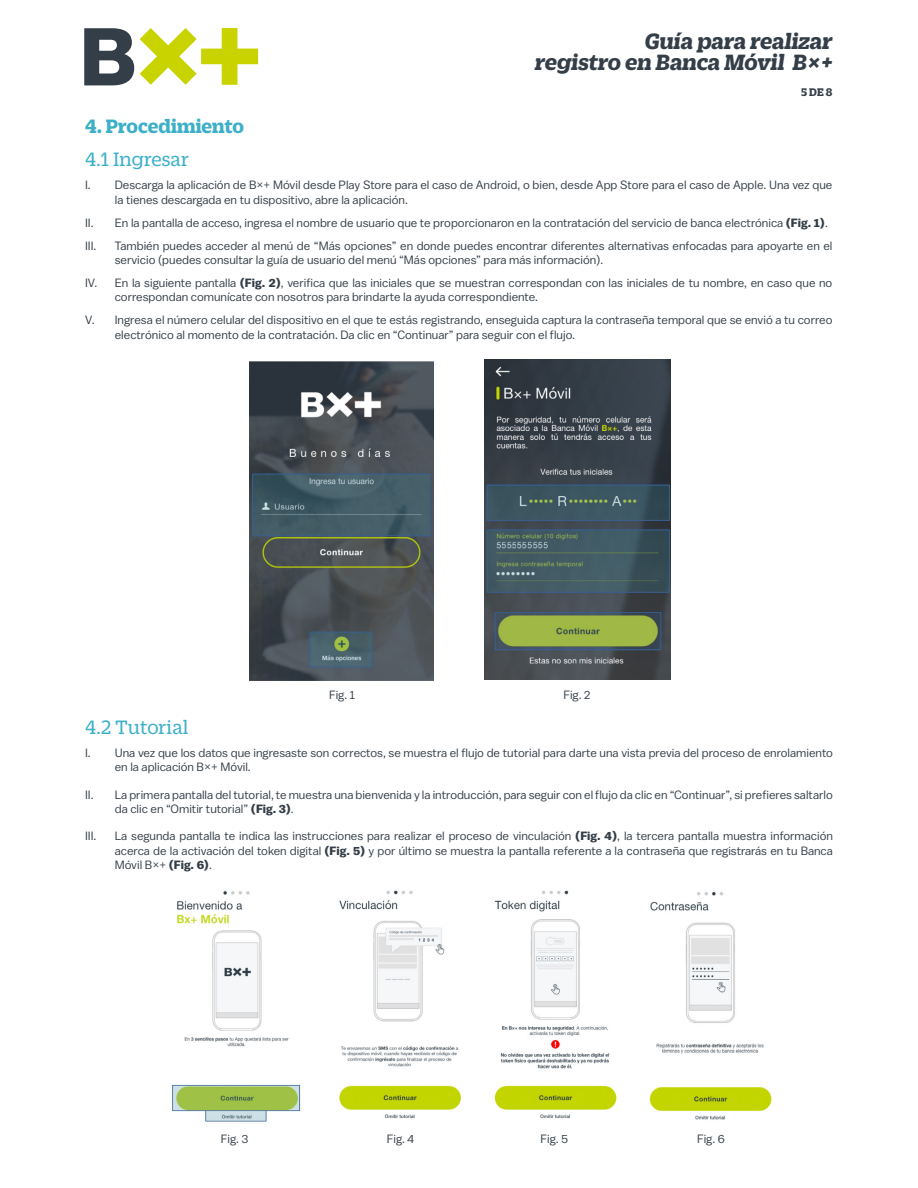
<style>
.page{position:relative;width:918px;height:1188px;background:#fff}
.page>*{position:absolute;margin:0;border:0;box-sizing:border-box;transform-origin:0 0}
.t1{font:italic 700 24px/21px "Duplicate Slab";color:#343e48;text-align:right}
.t2{font:21px "Duplicate Slab";color:#3db0c8}
.t3{font:700 21px "Duplicate Slab";color:#3db0c8}
.t4{font:12px/14.4px "Balto";color:#343e48}
.t5{font:700 12px "Duplicate Slab";color:#343e48}
.s1{font-weight:700}
</style>
<div class="page">
<svg style="left:84px;top:28px;width:50px;height:57px"></svg>
<svg style="left:140px;top:28px;width:118px;height:57px"></svg>
<img style="left:250px;top:361px;width:183px;height:319px">
<img style="left:485px;top:359px;width:185px;height:320px">
<img style="left:172px;top:890px;width:600px;height:232px">
<h1 class="t1" style="left:535px;top:28px;width:299px">Guía para realizar<br>registro en Banca Móvil B×+</h1>
<p class="t5" style="left:801px;top:84px;width:33px">5 DE 8</p>
<h2 class="t3" style="left:85px;top:112px;width:161px">4. Procedimiento</h2>
<h2 class="t2" style="left:85px;top:146px;width:106px">4.1 Ingresar</h2>
<p class="t4" style="left:115px;top:178px;width:719px;text-indent:-30px">I. Descarga la aplicación de B×+ Móvil desde Play Store para el caso de Android, o bien, desde App Store para el caso de Apple. Una vez que la tienes descargada en tu dispositivo, abre la aplicación.</p>
<p class="t4" style="left:85px;top:211px;width:744px;line-height:23px">II. En la pantalla de acceso, ingresa el nombre de usuario que te proporcionaron en la contratación del servicio de banca electrónica <span class="s1">(Fig. 1)</span>.<br>III.</p>
<p class="t4" style="left:115px;top:238px;width:719px">También puedes acceder al menú de “Más opciones” en donde puedes encontrar diferentes alternativas enfocadas para apoyarte en el servicio (puedes consultar la guía de usuario del menú “Más opciones” para más información).</p>
<p class="t4" style="left:115px;top:275px;width:719px;text-indent:-30px">IV. En la siguiente pantalla <span class="s1">(Fig. 2)</span>, verifica que las iniciales que se muestran correspondan con las iniciales de tu nombre, en caso que no correspondan comunícate con nosotros para brindarte la ayuda correspondiente.</p>
<p class="t4" style="left:115px;top:312px;width:719px;text-indent:-30px">V. Ingresa el número celular del dispositivo en el que te estás registrando, enseguida captura la contraseña temporal que se envió a tu correo electrónico al momento de la contratación. Da clic en “Continuar” para seguir con el flujo.</p>
<p class="t4" style="left:329px;top:688px;width:27px">Fig. 1</p>
<p class="t4" style="left:563px;top:688px;width:28px">Fig. 2</p>
<h2 class="t2" style="left:85px;top:714px;width:105px">4.2 Tutorial</h2>
<p class="t4" style="left:115px;top:745px;width:720px;text-indent:-30px">I. Una vez que los datos que ingresaste son correctos, se muestra el flujo de tutorial para darte una vista previa del proceso de enrolamiento en la aplicación B×+ Móvil.</p>
<p class="t4" style="left:115px;top:787px;width:720px;text-indent:-30px">II. La primera pantalla del tutorial, te muestra una bienvenida y la introducción, para seguir con el flujo da clic en “Continuar”, si prefieres saltarlo da clic en “Omitir tutorial” <span class="s1">(Fig. 3)</span>.</p>
<p class="t4" style="left:85px;top:829px;width:13px">III.</p>
<p class="t4" style="left:115px;top:829px;width:720px;text-align:justify">La segunda pantalla te indica las instrucciones para realizar el proceso de vinculación <span class="s1">(Fig. 4)</span>, la tercera pantalla muestra información acerca de la activación del token digital <span class="s1">(Fig. 5)</span> y por último se muestra la pantalla referente a la contraseña que registrarás en tu Banca Móvil B×+ <span class="s1">(Fig. 6)</span>.</p>
<p class="t4" style="left:221px;top:1131px;width:29px">Fig. 3</p>
<p class="t4" style="left:387px;top:1131px;width:29px">Fig. 4</p>
<p class="t4" style="left:541px;top:1131px;width:29px">Fig. 5</p>
<p class="t4" style="left:697px;top:1131px;width:29px">Fig. 6</p>
</div>
